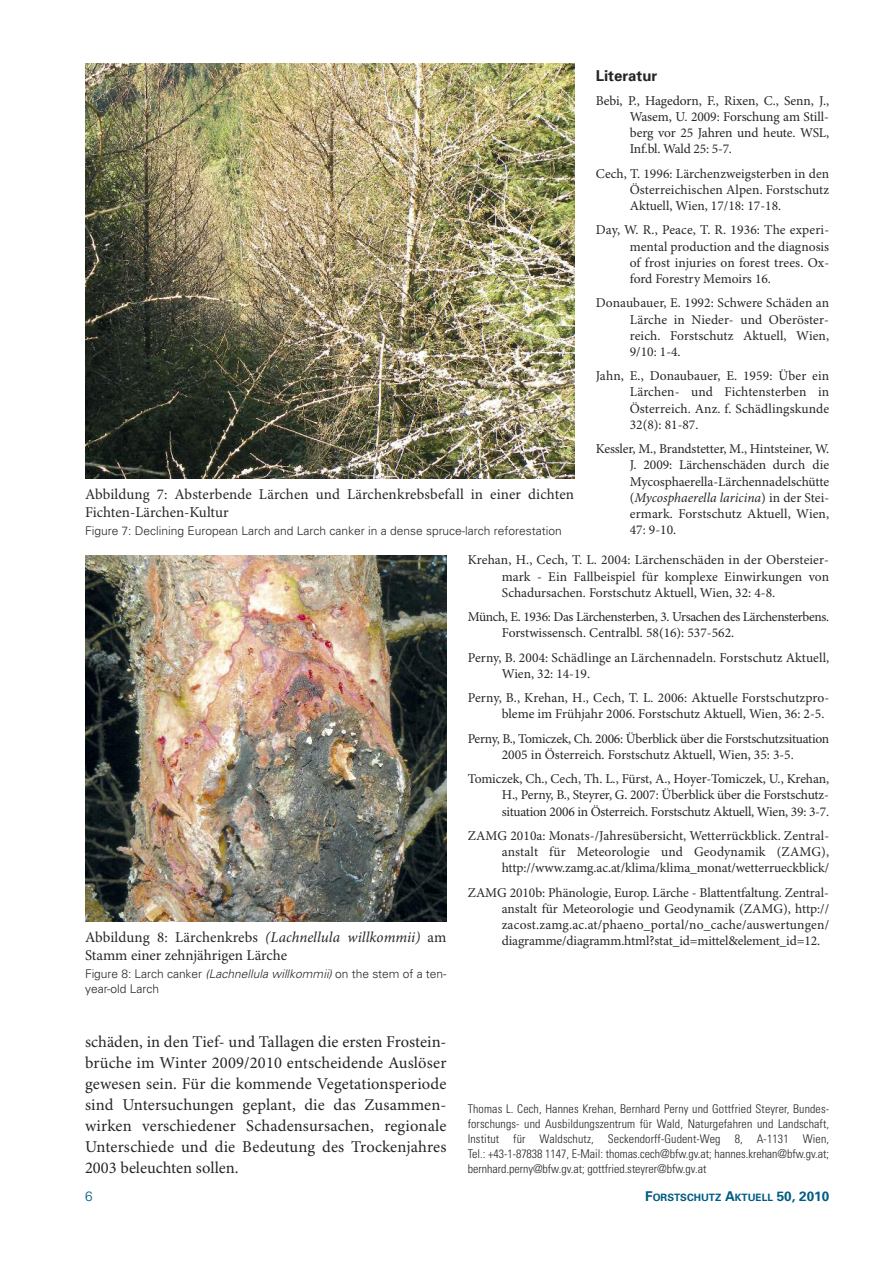
<style>
.page{position:relative;width:893px;height:1263px;background:#fff}
.page>*{position:absolute;margin:0;border:0;box-sizing:border-box;transform-origin:0 0}
.t1{font:16.5px/21px "Minion Pro";color:#272627;text-align:justify}
.t2{font:15px/18px "Minion Pro";letter-spacing:.005em;color:#272627}
.t3{font:700 15px "Univers";color:#272627}
.t4{font:13.5px/16.2px "Minion Pro";letter-spacing:-.005em;color:#272627;text-align:justify}
.t5{font:13.5px/16.2px "Minion Pro";letter-spacing:-.025em;color:#272627}
.t6{font:300 13.5px "Univers";color:#005c83}
.t7{font:300 condensed 12px/15px "Univers";color:#272627;text-align:justify}
.t8{font:300 12px/15px "Univers";color:#272627}
.t9{font:700 10.2px "Univers";color:#005c83}
.s1{font-style:italic}
.s2{font-size:13.5px}
</style>
<div class="page">
<img style="left:85px;top:64px;width:489px;height:415px">
<img style="left:85px;top:555px;width:361px;height:367px">
<p class="t3" style="left:596px;top:70px;width:63px">Literatur</p>
<p class="t4" style="left:630px;top:94px;width:201px;text-indent:-34px">Bebi, P., Hagedorn, F., Rixen, C., Senn, J., Wasem, U. 2009: Forschung am Still&shy;berg vor 25 Jahren und heute. WSL, Inf.bl. Wald 25: 5-7.</p>
<p class="t4" style="left:630px;top:167px;width:201px;text-indent:-34px">Cech, T. 1996: Lärchenzweigsterben in den Österreichischen Alpen. Forstschutz Aktuell, Wien, 17/18: 17-18.</p>
<p class="t4" style="left:630px;top:223px;width:201px;text-indent:-34px">Day, W. R., Peace, T. R. 1936: The experi&shy;mental production and the diagnosis of frost injuries on forest trees. Ox&shy;ford Forestry Memoirs 16.</p>
<p class="t4" style="left:630px;top:296px;width:201px;text-indent:-34px">Donaubauer, E. 1992: Schwere Schäden an Lärche in Nieder- und Oberöster&shy;reich. Forstschutz Aktuell, Wien, 9/10: 1-4.</p>
<p class="t4" style="left:630px;top:369px;width:201px;text-indent:-34px">Jahn, E., Donaubauer, E. 1959: Über ein Lärchen- und Fichtensterben in Österreich. Anz. f. Schädlingskunde 32(8): 81-87.</p>
<p class="t4" style="left:630px;top:442px;width:201px;text-indent:-34px">Kessler, M., Brandstetter, M., Hintsteiner, W.<br>J. 2009: Lärchenschäden durch die Mycosphaerella-Lärchennadelschütte (<span class="s1">Mycosphaerella laricina</span>) in der Stei&shy;ermark. Forstschutz Aktuell, Wien, 47: 9-10.</p>
<p class="t4" style="left:502px;top:553px;width:329px;text-indent:-34px">Krehan, H., Cech, T. L. 2004: Lärchenschäden in der Obersteier&shy;mark - Ein Fallbeispiel für komplexe Einwirkungen von Schadursachen. Forstschutz Aktuell, Wien, 32: 4-8.</p>
<p class="t5" style="left:502px;top:610px;width:329px;text-indent:-34px">Münch, E. 1936: Das Lärchensterben, 3. Ursachen des Lärchensterbens.<br>Forstwissensch. Centralbl. 58(16): 537-562.</p>
<p class="t4" style="left:502px;top:650px;width:329px;text-indent:-34px">Perny, B. 2004: Schädlinge an Lärchennadeln. Forstschutz Aktuell,<br>Wien, 32: 14-19.</p>
<p class="t4" style="left:502px;top:691px;width:329px;text-indent:-34px">Perny, B., Krehan, H., Cech, T. L. 2006: Aktuelle Forstschutzpro&shy;bleme im Frühjahr 2006. Forstschutz Aktuell, Wien, 36: 2-5.</p>
<p class="t4" style="left:468px;top:731px;width:363px;text-align:center">Perny, B., Tomiczek, Ch. 2006: Überblick über die Forstschutzsituation<br>2005 in Österreich. Forstschutz Aktuell, Wien, 35: 3-5.</p>
<p class="t4" style="left:502px;top:772px;width:329px;text-indent:-34px">Tomiczek, Ch., Cech, Th. L., Fürst, A., Hoyer-Tomiczek, U., Krehan, H., Perny, B., Steyrer, G. 2007: Überblick über die Forstschutz&shy;situation 2006 in Österreich. Forstschutz Aktuell, Wien, 39: 3-7.</p>
<p class="t4" style="left:502px;top:829px;width:329px;text-indent:-34px">ZAMG 2010a: Monats-/Jahresübersicht, Wetterrückblick. Zentral&shy;anstalt für Meteorologie und Geodynamik (ZAMG), http://www.zamg.ac.at/klima/klima_monat/wetterrueckblick/</p>
<p class="t4" style="left:502px;top:885px;width:329px;text-indent:-34px">ZAMG 2010b: Phänologie, Europ. Lärche - Blattentfaltung. Zentral&shy;anstalt für Meteorologie und Geodynamik (ZAMG), http:// zacost.zamg.ac.at/phaeno_portal/no_cache/auswertungen/ diagramme/diagramm.html?stat_id=mittel&amp;element_id=12.</p>
<p class="t2" style="left:85px;top:487px;width:490px">Abbildung 7: Absterbende Lärchen und Lärchenkrebsbefall in einer dichten<br>Fichten-Lärchen-Kultur</p>
<p class="t8" style="left:85px;top:525px;width:478px">Figure 7: Declining European Larch and Larch canker in a dense spruce-larch reforestation</p>
<p class="t2" style="left:85px;top:930px;width:363px">Abbildung 8: Lärchenkrebs <span class="s1">(Lachnellula willkommii)</span> am<br>Stamm einer zehnjährigen Lärche</p>
<p class="t8" style="left:85px;top:967px;width:363px">Figure 8: Larch canker <span class="s1">(Lachnellula willkommii)</span> on the stem of a ten&shy;year-old Larch</p>
<p class="t1" style="left:85px;top:1032px;width:363px">schäden, in den Tief- und Tallagen die ersten Frostein&shy;brüche im Winter 2009/2010 entscheidende Auslöser gewesen sein. Für die kommende Vegetationsperiode sind Untersuchungen geplant, die das Zusammen&shy;wirken verschiedener Schadensursachen, regionale Unterschiede und die Bedeutung des Trockenjahres 2003 beleuchten sollen.</p>
<p class="t6" style="left:85px;top:1191px;width:9px">6</p>
<p class="t9" style="left:645px;top:1193px;width:185px"><span class="s2">F</span>ORSTSCHUTZ <span class="s2">A</span>KTUELL <span class="s2">50, 2010</span></p>
<p class="t7" style="left:468px;top:1102px;width:363px">Thomas L. Cech, Hannes Krehan, Bernhard Perny und Gottfried Steyrer, Bundes&shy;forschungs- und Ausbildungszentrum für Wald, Naturgefahren und Landschaft, Institut für Waldschutz, Seckendorff-Gudent-Weg 8, A-1131 Wien, Tel.: +43-1-87838 1147, E-Mail: thomas.cech@bfw.gv.at; hannes.krehan@bfw.gv.at; bernhard.perny@bfw.gv.at; gottfried.steyrer@bfw.gv.at</p>
</div>
